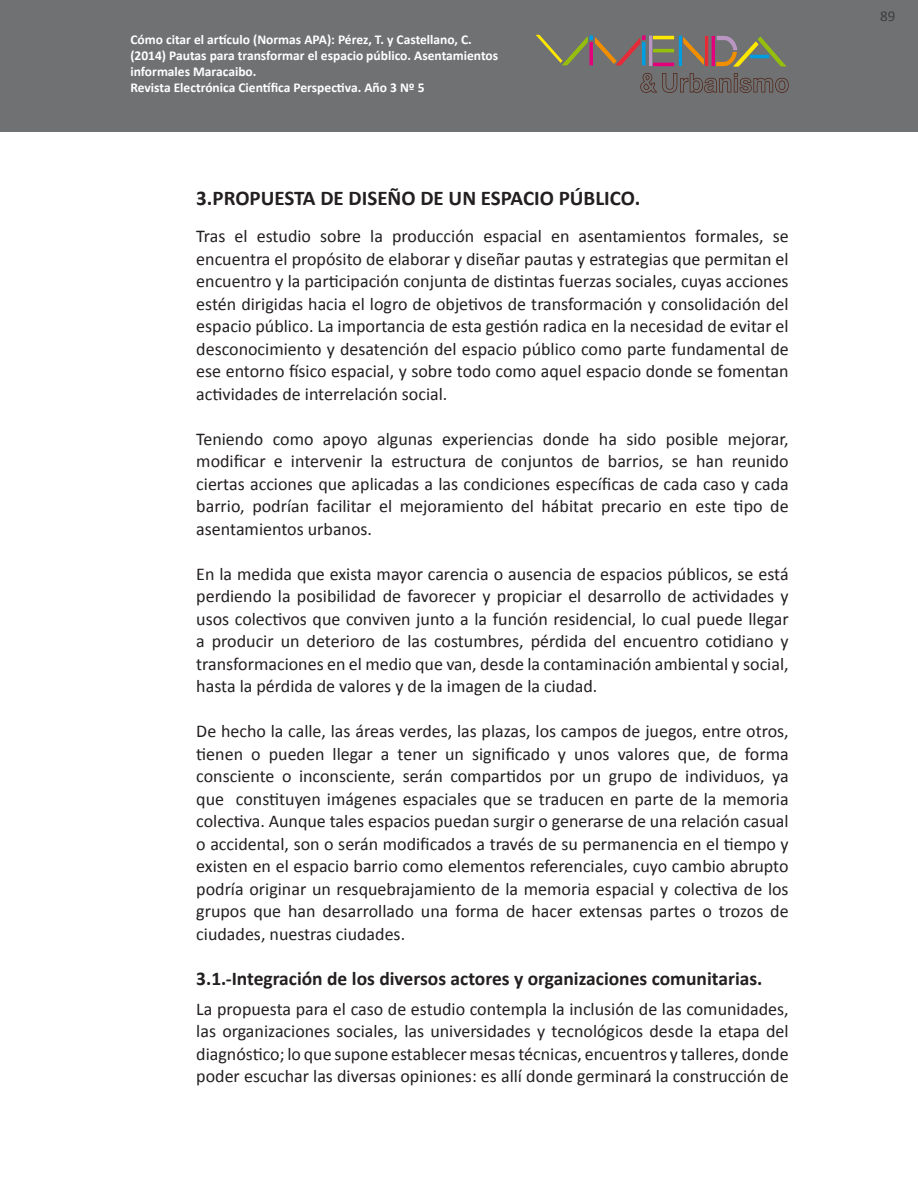
<style>
.page{position:relative;width:918px;height:1188px;background:#fff}
.page>*{position:absolute;margin:0;border:0;box-sizing:border-box;transform-origin:0 0}
.Paragraph_Style_2{font:700 21px "Calibri";color:#231f20}
.Paragraph_Style_2-2{font:700 19.5px "Calibri";color:#231f20}
.Paragraph_Style_2-3{font:18px/22.5px "Calibri";color:#231f20;text-align:justify}
.t1{font:15px "Calibri";color:#3e3e3f}
.t2{font:700 13.5px/16.2px "Calibri";color:#fff}
</style>
<div class="page">
<div style="left:0;top:0;width:918px;height:132px;background:#707173"></div>
<svg style="left:640px;top:73px;width:149px;height:20px"></svg>
<svg style="left:683px;top:37px;width:21px;height:28px"></svg>
<div style="left:653px;top:36px;width:21px;height:3px;border:2px solid #ffe800"></div>
<div style="left:653px;top:49px;width:21px;height:3px;border:2px solid #96bf0d"></div>
<div style="left:653px;top:63px;width:21px;height:3px;border:2px solid #e3007a"></div>
<div style="left:649px;top:36px;width:3px;height:30px;border:2px solid #ba96c2"></div>
<div style="left:679px;top:36px;width:3px;height:30px;border:2px solid #009ee0"></div>
<div style="left:705px;top:36px;width:3px;height:30px;border:2px solid #e62b38"></div>
<div style="left:712px;top:36px;width:3px;height:30px;border:2px solid #e3007a"></div>
<svg style="left:536px;top:34px;width:110px;height:32px"></svg>
<svg style="left:716px;top:35px;width:71px;height:32px"></svg>
<p class="t2" style="left:130px;top:31px;width:369px">Cómo citar el artículo (Normas APA): Pérez, T. y Castellano, C. (2014) Pautas para transformar el espacio público. Asentamientos informales Maracaibo.<br>Revista Electrónica Científica Perspectiva. Año 3 Nº 5</p>
<p class="Paragraph_Style_2" style="left:196px;top:185px;width:446px">3.PROPUESTA DE DISEÑO DE UN ESPACIO PÚBLICO.</p>
<p class="Paragraph_Style_2-3" style="left:196px;top:225px;width:594px">Tras el estudio sobre la producción espacial en asentamientos formales, se encuentra el propósito de elaborar y diseñar pautas y estrategias que permitan el encuentro y la participación conjunta de distintas fuerzas sociales, cuyas acciones estén dirigidas hacia el logro de objetivos de transformación y consolidación del espacio público. La importancia de esta gestión radica en la necesidad de evitar el desconocimiento y desatención del espacio público como parte fundamental de ese entorno físico espacial, y sobre todo como aquel espacio donde se fomentan actividades de interrelación social.</p>
<p class="Paragraph_Style_2-3" style="left:196px;top:428px;width:594px">Teniendo como apoyo algunas experiencias donde ha sido posible mejorar, modificar e intervenir la estructura de conjuntos de barrios, se han reunido ciertas acciones que aplicadas a las condiciones específicas de cada caso y cada barrio, podrían facilitar el mejoramiento del hábitat precario en este tipo de asentamientos urbanos.</p>
<p class="Paragraph_Style_2-3" style="left:196px;top:563px;width:594px">En la medida que exista mayor carencia o ausencia de espacios públicos, se está perdiendo la posibilidad de favorecer y propiciar el desarrollo de actividades y usos colectivos que conviven junto a la función residencial, lo cual puede llegar a producir un deterioro de las costumbres, pérdida del encuentro cotidiano y transformaciones en el medio que van, desde la contaminación ambiental y social, hasta la pérdida de valores y de la imagen de la ciudad.</p>
<p class="Paragraph_Style_2-3" style="left:196px;top:720px;width:594px">De hecho la calle, las áreas verdes, las plazas, los campos de juegos, entre otros, tienen o pueden llegar a tener un significado y unos valores que, de forma consciente o inconsciente, serán compartidos por un grupo de individuos, ya que constituyen imágenes espaciales que se traducen en parte de la memoria colectiva. Aunque tales espacios puedan surgir o generarse de una relación casual o accidental, son o serán modificados a través de su permanencia en el tiempo y existen en el espacio barrio como elementos referenciales, cuyo cambio abrupto podría originar un resquebrajamiento de la memoria espacial y colectiva de los grupos que han desarrollado una forma de hacer extensas partes o trozos de ciudades, nuestras ciudades.</p>
<p class="Paragraph_Style_2-2" style="left:196px;top:966px;width:568px">3.1.-Integración de los diversos actores y organizaciones comunitarias.</p>
<p class="Paragraph_Style_2-3" style="left:196px;top:998px;width:594px">La propuesta para el caso de estudio contempla la inclusión de las comunidades, las organizaciones sociales, las universidades y tecnológicos desde la etapa del diagnóstico; lo que supone establecer mesas técnicas, encuentros y talleres, donde poder escuchar las diversas opiniones: es allí donde germinará la construcción de</p>
<p class="t1" style="left:880px;top:6px;width:17px">89</p>
</div>
